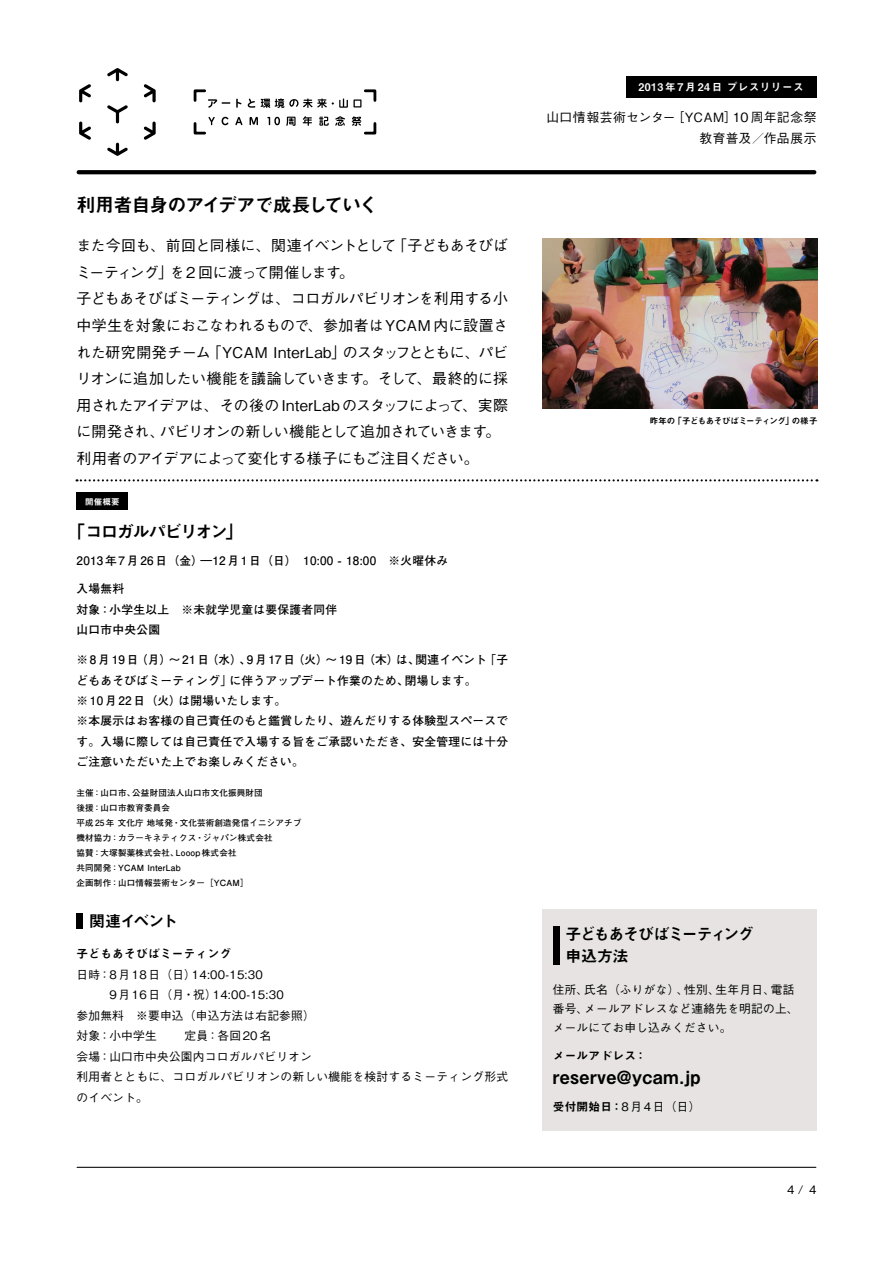
<style>
.page{position:relative;width:893px;height:1263px;background:#fff}
.page>*{position:absolute;margin:0;border:0;box-sizing:border-box;transform-origin:0 0}
.t1{font:19.2px "Midashi Go Pro MB31";letter-spacing:-.065em;color:#000}
.t2{font:18px "Midashi Go Pro MB31";letter-spacing:.02em;color:#000}
.t3{font:16.95px "Midashi Go Pro MB31";letter-spacing:-.07em;color:#000}
.t4{font:15.9px/22.4px "Midashi Go Pro MB31";letter-spacing:-.075em;color:#000}
.t5{font:500 14.85px/26.5px "Gothic BBB Pro";letter-spacing:-.03em;color:#000}
.t6{font:500 14.85px "Gothic BBB Pro";letter-spacing:-.005em;color:#000}
.t7{font:500 14.85px "Gothic BBB Pro";letter-spacing:-.05em;color:#000}
.t8{font:500 14.85px "Gothic BBB Pro";letter-spacing:.035em;color:#000}
.t9{font:500 14.85px "Gothic BBB Pro";letter-spacing:-.09em;color:#000}
.t10{font:500 14.85px "Gothic BBB Pro";letter-spacing:.01em;color:#000}
.t11{font:500 12.75px "Gothic BBB Pro";letter-spacing:.035em;color:#000}
.t12{font:700 11.7px/20.4px "Futo Go B101 Pro";letter-spacing:.025em;color:#000}
.t13{font:500 11.7px/20.4px "Gothic BBB Pro";letter-spacing:.02em;color:#000}
.t14{font:11.7px "Midashi Go Pro MB31";letter-spacing:.02em;color:#000}
.t15{font:10.65px "Midashi Go Pro MB31";letter-spacing:.04em;color:#fff}
.t16{font:700 8.55px/14.9px "Futo Go B101 Pro";letter-spacing:.025em;color:#000}
.t17{font:8.55px "Midashi Go Pro MB31";letter-spacing:-.045em;color:#000}
.t18{font:8.55px "Midashi Go Pro MB31";color:#fff}
.s1{color:#fff}
.s2{font-family:"Midashi Go Pro MB31";font-weight:400}
</style>
<div class="page">
<hr style="left:77px;top:1167px;width:739px;height:1px;background:#000">
<svg style="left:193px;top:89px;width:184px;height:46px"></svg>
<svg style="left:144px;top:122px;width:12px;height:18px"></svg>
<svg style="left:107px;top:105px;width:21px;height:18px"></svg>
<svg style="left:107px;top:143px;width:21px;height:13px"></svg>
<svg style="left:144px;top:84px;width:12px;height:18px"></svg>
<svg style="left:79px;top:122px;width:12px;height:18px"></svg>
<svg style="left:79px;top:84px;width:12px;height:18px"></svg>
<svg style="left:107px;top:68px;width:21px;height:13px"></svg>
<svg style="left:79px;top:170px;width:735px;height:4px;background:#060606"></svg>
<div style="left:77px;top:493px;width:51px;height:17px;background:#000"></div>
<svg style="left:77px;top:479px;width:740px;height:2px"></svg>
<img style="left:542px;top:238px;width:275px;height:170px">
<div style="left:77px;top:913px;width:6px;height:16px;background:#000"></div>
<div style="left:542px;top:909px;width:274px;height:221px;background:#e6e3e2"></div>
<div style="left:553px;top:926px;width:7px;height:38px;background:#000"></div>
<div style="left:626px;top:77px;width:190px;height:21px;background:#000"></div>
<h1 class="t1" style="left:77px;top:190px;width:303px">利用者自身のアイデアで成長していく</h1>
<p class="t5" style="left:170px;top:231px;width:228px;text-indent:-93px">また今回も、前回と同様に、関連イベントとしてを 2 回に渡って開催します。</p>
<p class="t5" style="left:392px;top:231px;width:118px">「子どもあそびば</p>
<p class="t5" style="left:77px;top:257px;width:98px">ミーティング」</p>
<p class="t5" style="left:77px;top:284px;width:433px">子どもあそびばミーティングは、コロガルパビリオンを利用する小</p>
<p class="t6" style="left:77px;top:313px;width:433px">中学生を対象におこなわれるもので、参加者はYCAM 内に設置さ</p>
<p class="t9" style="left:343px;top:340px;width:167px">のスタッフとともに、パビ</p>
<p class="t8" style="left:207px;top:340px;width:141px">「YCAM InterLab」</p>
<p class="t10" style="left:77px;top:340px;width:136px">れた研究開発チーム</p>
<p class="t5" style="left:77px;top:363px;width:433px">リオンに追加したい機能を議論していきます。そして、最終的に採</p>
<p class="t5" style="left:77px;top:390px;width:433px">用されたアイデアは、その後の InterLab のスタッフによって、実際</p>
<p class="t7" style="left:160px;top:420px;width:342px">パビリオンの新しい機能として追加されていきます。</p>
<p class="t5" style="left:77px;top:417px;width:404px">に開発され、<br>利用者のアイデアによって変化する様子にもご注目ください。</p>
<p class="t18" style="left:85px;top:495px;width:36px">開催概要</p>
<h3 class="t3" style="left:68px;top:518px;width:176px">「コロガルパビリオン「</h3>
<p class="t12" style="left:77px;top:549px;width:373px">2013年7月26日（金）―12月1日（日）　10:00 - 18:00　※火曜休み</p>
<p class="t12" style="left:77px;top:577px;width:262px">入場無料<br>対象：小学生以上　※未就学児童は要保護者同伴山口市中央公園</p>
<p class="t12" style="left:77px;top:648px;width:63px">※8月19日</p>
<p class="t12" style="left:136px;top:648px;width:75px">（月）〜21日</p>
<p class="t12" style="left:206px;top:648px;width:46px">（水）、</p>
<p class="t12" style="left:247px;top:648px;width:50px">9月17日</p>
<p class="t12" style="left:293px;top:648px;width:75px">（火）〜19日</p>
<p class="t12" style="left:363px;top:648px;width:37px">（木）</p>
<p class="t12" style="left:484px;top:648px;width:25px">「子</p>
<p class="t12" style="left:415px;top:648px;width:73px">関連イベント</p>
<p class="t12" style="left:396px;top:648px;width:25px">は、</p>
<p class="t12" style="left:229px;top:668px;width:181px">に伴うアップデート作業のため、</p>
<p class="t12" style="left:179px;top:668px;width:109px;text-indent:-102px">どもあそびばミーティング」<br>は開場いたします。</p>
<p class="t12" style="left:405px;top:668px;width:73px">閉場します。</p>
<p class="t12" style="left:77px;top:689px;width:433px">※10月22日（火）<br>※本展示はお客様の自己責任のもと鑑賞したり、遊んだりする体験型スペースです。入場に際しては自己責任で入場する旨をご承認いただき、安全管理には十分ご注意いただいた上でお楽しみください。</p>
<p class="t16" style="left:132px;top:784px;width:132px">公益財団法人山口市文化振興財団</p>
<p class="t16" style="left:77px;top:784px;width:60px">主催：山口市、</p>
<p class="t16" style="left:77px;top:799px;width:95px">後援：山口市教育委員会</p>
<p class="t16" style="left:77px;top:814px;width:226px">平成25年文化庁地域発・文化芸術創造発信イニシアチブ</p>
<p class="t16" style="left:77px;top:829px;width:198px">機材協力：カラーキネティクス・ジャパン株式会社</p>
<p class="t16" style="left:176px;top:844px;width:62px">Looop株式会社</p>
<p class="t16" style="left:77px;top:844px;width:174px">協賛：大塚製薬株式会社、<br>共同開発：YCAM InterLab<br>企画制作：山口情報芸術センター［YCAM[</p>
<h3 class="t4" style="left:89px;top:908px;width:90px">関連イベント</h3>
<p class="t14" style="left:77px;top:944px;width:156px">子どもあそびばミーティング</p>
<p class="t13" style="left:192px;top:963px;width:73px">14:00-15:30</p>
<p class="t13" style="left:77px;top:963px;width:121px">日時：8月18日（日(</p>
<p class="t13" style="left:77px;top:983px;width:142px"><span class="s1">日時：</span>9月16日（月・祝(</p>
<p class="t13" style="left:77px;top:1003px;width:240px">参加無料　※要申込（申込方法は右記参照(</p>
<p class="t13" style="left:185px;top:1024px;width:88px">定員：各回20名</p>
<p class="t13" style="left:213px;top:983px;width:73px">14:00-15:30</p>
<p class="t13" style="left:77px;top:1024px;width:433px">対象：小中学生<br>会場：山口市中央公園内コロガルパビリオン<br>利用者とともに、コロガルパビリオンの新しい機能を検討するミーティング形式のイベント。</p>
<p class="t15" style="left:639px;top:79px;width:167px">2013年7月24日プレスリリース</p>
<p class="t11" style="left:672px;top:107px;width:67px">［YCAM］</p>
<p class="t11" style="left:733px;top:107px;width:85px">10周年記念祭</p>
<p class="t11" style="left:546px;top:107px;width:130px">山口情報芸術センター</p>
<p class="t11" style="left:699px;top:128px;width:119px">教育普及／作品展示</p>
<p class="t17" style="left:673px;top:414px;width:122px">「子どもあそびばミーティング」</p>
<p class="t17" style="left:650px;top:414px;width:27px">昨年の</p>
<p class="t17" style="left:792px;top:414px;width:27px">の様子</p>
<h3 class="t4" style="left:566px;top:921px;width:190px">子どもあそびばミーティング申込方法</h3>
<p class="t13" style="left:584px;top:978px;width:106px">氏名（ふりがな）、</p>
<p class="t13" style="left:716px;top:978px;width:61px">生年月日、</p>
<p class="t13" style="left:584px;top:978px;width:216px;line-height:19.2px;text-indent:-31px">住所、<br>メールアドレスなど連絡先を明記の上、</p>
<p class="t13" style="left:684px;top:978px;width:37px">性別、</p>
<p class="t13" style="left:771px;top:978px;width:25px">電話</p>
<p class="t13" style="left:553px;top:997px;width:180px;line-height:19.2px">番号、<br>メールにてお申し込みください。</p>
<p class="t14" style="left:553px;top:1046px;width:95px">メールアドレス：</p>
<h2 class="t2" style="left:553px;top:1063px;width:149px">reserve@ycam.jp</h2>
<p class="t13" style="left:553px;top:1094px;width:149px"><span class="s2">受付開始日：</span>8月4日（日(</p>
<p class="t13" style="left:787px;top:1177px;width:18px">4 /</p>
<p class="t13" style="left:809px;top:1177px;width:9px">4</p>
</div>
